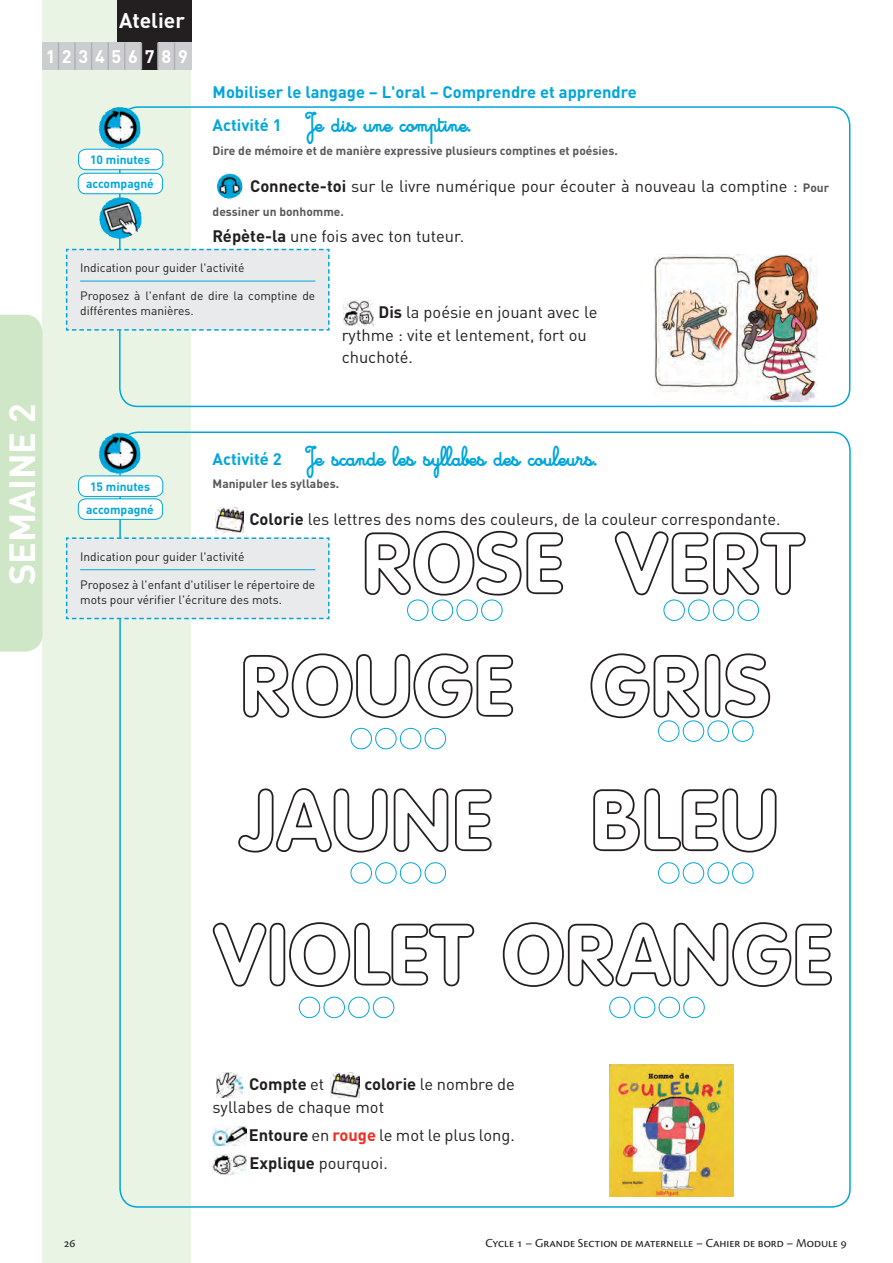
<style>
.page{position:relative;width:893px;height:1263px;background:#fff}
.page>*{position:absolute;margin:0;border:0;box-sizing:border-box;transform-origin:0 0}
.t1{font:90px/122.6px "Tubular Hollow";color:#231f20}
.t2{font:700 36px "DINOT";color:#fff}
.t3{font:21px "Cursivestandardbold";color:#00a6db}
.t4{font:700 21px "DINOT";color:#fff}
.t5{font:700 18px "DINOT";letter-spacing:.38em;color:#fff}
.t6{font:16.5px/22.5px "DINOT";color:#231f20}
.t7{font:700 16.5px "DINOT";color:#00a6db}
.t8{font:700 16.5px "DINOT";color:#231f20}
.t9{font:12.75px "Cronos Pro";letter-spacing:-.005em;color:#231f20}
.t10{font:12px/15px "DINOT";color:#231f20}
.t11{font:700 12px "DINOT";color:#57585a}
.t12{font:700 12px/24px "DINOT";color:#00a6db;text-align:center}
.s1{font-family:"DINOT";font-weight:700;font-size:16.5px}
.s2{font-weight:700}
.s3{font-weight:700;font-size:12px;color:#57585a}
.s4{font-weight:400}
.s5{font-weight:700;color:#ee2e22}
</style>
<div class="page">
<div style="left:43px;top:0;width:148px;height:1263px;background:#e9f4e5"></div>
<div style="left:0;top:315px;width:43px;height:337px;background:#cfe7c7"></div>
<div style="left:117px;top:0;width:74px;height:43px;background:#231f20"></div>
<div style="left:43px;top:43px;width:16px;height:27px;background:#cccdcf"></div>
<div style="left:58px;top:43px;width:17px;height:27px;background:#cccdcf"></div>
<div style="left:75px;top:43px;width:17px;height:27px;background:#cccdcf"></div>
<div style="left:92px;top:43px;width:16px;height:27px;background:#cccdcf"></div>
<div style="left:108px;top:43px;width:17px;height:27px;background:#cccdcf"></div>
<div style="left:125px;top:43px;width:16px;height:27px;background:#cccdcf"></div>
<div style="left:141px;top:43px;width:17px;height:27px;background:#231f20"></div>
<div style="left:158px;top:43px;width:17px;height:27px;background:#cccdcf"></div>
<div style="left:175px;top:43px;width:16px;height:27px;background:#cccdcf"></div>
<svg style="left:58px;top:43px;width:1px;height:27px"></svg>
<hr style="left:74px;top:43px;width:2px;height:27px;background:#b0b1b5">
<svg style="left:91px;top:43px;width:1px;height:27px"></svg>
<hr style="left:107px;top:43px;width:2px;height:27px;background:#b0b1b5">
<hr style="left:124px;top:43px;width:2px;height:27px;background:#b0b1b5">
<svg style="left:141px;top:43px;width:1px;height:27px"></svg>
<hr style="left:157px;top:43px;width:2px;height:27px;background:#b0b1b5">
<svg style="left:174px;top:43px;width:1px;height:27px"></svg>
<img style="left:217px;top:174px;width:19px;height:25px">
<img style="left:344px;top:300px;width:30px;height:26px">
<img style="left:654px;top:254px;width:164px;height:147px">
<img style="left:216px;top:507px;width:28px;height:26px">
<div style="left:407px;top:600px;width:21px;height:21px;border:1px solid #00a6db;border-radius:50%"></div>
<div style="left:432px;top:600px;width:21px;height:21px;border:1px solid #00a6db;border-radius:50%"></div>
<div style="left:457px;top:600px;width:21px;height:21px;border:1px solid #00a6db;border-radius:50%"></div>
<div style="left:481px;top:600px;width:21px;height:21px;border:1px solid #00a6db;border-radius:50%"></div>
<div style="left:664px;top:600px;width:21px;height:21px;border:1px solid #00a6db;border-radius:50%"></div>
<div style="left:688px;top:600px;width:21px;height:21px;border:1px solid #00a6db;border-radius:50%"></div>
<div style="left:713px;top:600px;width:21px;height:21px;border:1px solid #00a6db;border-radius:50%"></div>
<div style="left:738px;top:600px;width:21px;height:21px;border:1px solid #00a6db;border-radius:50%"></div>
<div style="left:351px;top:728px;width:21px;height:21px;border:1px solid #00a6db;border-radius:50%"></div>
<div style="left:375px;top:728px;width:21px;height:21px;border:1px solid #00a6db;border-radius:50%"></div>
<div style="left:400px;top:728px;width:21px;height:21px;border:1px solid #00a6db;border-radius:50%"></div>
<div style="left:425px;top:728px;width:21px;height:21px;border:1px solid #00a6db;border-radius:50%"></div>
<div style="left:658px;top:721px;width:21px;height:20px;border:1px solid #00a6db;border-radius:50%"></div>
<div style="left:683px;top:721px;width:21px;height:20px;border:1px solid #00a6db;border-radius:50%"></div>
<div style="left:708px;top:721px;width:21px;height:20px;border:1px solid #00a6db;border-radius:50%"></div>
<div style="left:732px;top:721px;width:21px;height:20px;border:1px solid #00a6db;border-radius:50%"></div>
<div style="left:351px;top:862px;width:21px;height:21px;border:1px solid #00a6db;border-radius:50%"></div>
<div style="left:375px;top:862px;width:21px;height:21px;border:1px solid #00a6db;border-radius:50%"></div>
<div style="left:400px;top:862px;width:21px;height:21px;border:1px solid #00a6db;border-radius:50%"></div>
<div style="left:425px;top:862px;width:21px;height:21px;border:1px solid #00a6db;border-radius:50%"></div>
<div style="left:658px;top:862px;width:21px;height:21px;border:1px solid #00a6db;border-radius:50%"></div>
<div style="left:683px;top:862px;width:21px;height:21px;border:1px solid #00a6db;border-radius:50%"></div>
<div style="left:708px;top:862px;width:21px;height:21px;border:1px solid #00a6db;border-radius:50%"></div>
<div style="left:732px;top:862px;width:21px;height:21px;border:1px solid #00a6db;border-radius:50%"></div>
<div style="left:299px;top:997px;width:21px;height:21px;border:1px solid #00a6db;border-radius:50%"></div>
<div style="left:324px;top:997px;width:21px;height:21px;border:1px solid #00a6db;border-radius:50%"></div>
<div style="left:348px;top:997px;width:21px;height:21px;border:1px solid #00a6db;border-radius:50%"></div>
<div style="left:373px;top:997px;width:21px;height:21px;border:1px solid #00a6db;border-radius:50%"></div>
<div style="left:609px;top:997px;width:21px;height:21px;border:1px solid #00a6db;border-radius:50%"></div>
<div style="left:634px;top:997px;width:21px;height:21px;border:1px solid #00a6db;border-radius:50%"></div>
<div style="left:659px;top:997px;width:21px;height:21px;border:1px solid #00a6db;border-radius:50%"></div>
<div style="left:683px;top:997px;width:21px;height:21px;border:1px solid #00a6db;border-radius:50%"></div>
<img style="left:216px;top:1072px;width:27px;height:26px">
<img style="left:331px;top:1072px;width:28px;height:26px">
<img style="left:213px;top:1126px;width:34px;height:19px">
<img style="left:213px;top:1154px;width:34px;height:20px">
<img style="left:610px;top:1065px;width:124px;height:131px">
<div style="left:119px;top:106px;width:731px;height:301px;border:2px solid #00a6db;border-radius:18px"></div>
<svg style="left:65px;top:248px;width:265px;height:83px"></svg>
<div style="left:79px;top:149px;width:84px;height:21px;background:#fff;border-radius:8px"></div>
<div style="left:78px;top:149px;width:85px;height:21px;border:1px solid #00a6db;border-radius:8px"></div>
<img style="left:98px;top:107px;width:19px;height:40px">
<div style="left:78px;top:173px;width:85px;height:21px;background:#fff;border-radius:8px"></div>
<div style="left:78px;top:173px;width:85px;height:21px;border:1px solid #00a6db;border-radius:8px"></div>
<img style="left:99px;top:197px;width:37px;height:42px">
<div style="left:79px;top:476px;width:84px;height:20px;background:#fff;border-radius:8px"></div>
<div style="left:78px;top:475px;width:85px;height:22px;border:1px solid #00a6db;border-radius:8px"></div>
<img style="left:98px;top:433px;width:19px;height:40px">
<div style="left:78px;top:499px;width:85px;height:20px;background:#fff;border-radius:8px"></div>
<div style="left:78px;top:498px;width:85px;height:22px;border:1px solid #00a6db;border-radius:8px"></div>
<svg style="left:65px;top:537px;width:265px;height:83px"></svg>
<p class="t4" style="left:119px;top:7px;width:67px">Atelier</p>
<p class="t5" style="left:46px;top:45px;width:144px">123456789</p>
<p class="t12" style="left:86px;top:147px;width:69px">10 minutes accompagné</p>
<p class="t7" style="left:213px;top:81px;width:426px">Mobiliser le langage – L'oral – Comprendre et apprendre</p>
<p class="t3" style="left:213px;top:112px;width:260px"><span class="s1">Activité 1</span> Je dis une comptine.</p>
<p class="t11" style="left:213px;top:143px;width:407px">Dire de mémoire et de manière expressive plusieurs comptines et poésies.</p>
<p class="t6" style="left:250px;top:174px;width:581px"><span class="s2">Connecte-toi</span> sur le livre numérique pour écouter à nouveau la comptine : <span class="s3">Pour</span></p>
<p class="t11" style="left:213px;top:203px;width:133px">dessiner un bonhomme.</p>
<p class="t6" style="left:213px;top:225px;width:253px"><span class="s2">Répète-la</span> une fois avec ton tuteur.</p>
<p class="t10" style="left:80px;top:260px;width:166px">Indication pour guider l'activité</p>
<p class="t10" style="left:80px;top:288px;width:237px">Proposez à l'enfant de dire la comptine de différentes manières.</p>
<p class="t6" style="left:342px;top:301px;width:257px;text-indent:37px"><span class="s2">Dis</span> la poésie en jouant avec le rythme : vite et lentement, fort ou chuchoté.</p>
<h2 class="t2" style="left:-1px;top:585px;width:183px;rotate:-90deg">SEMAINE 2</h2>
<p class="t3" style="left:213px;top:445px;width:386px"><span class="s1">Activité 2</span> Je scande les syllabes des couleurs.</p>
<p class="t11" style="left:213px;top:476px;width:128px">Manipuler les syllabes.</p>
<p class="t6" style="left:249px;top:508px;width:533px"><span class="s2">Colorie</span> les lettres des noms des couleurs, de la couleur correspondante.</p>
<h1 class="t1" style="left:240px;top:506px;width:566px;text-indent:122px">ROSE VERT<br>ROUGE GRIS</h1>
<p class="t12" style="left:86px;top:475px;width:69px;line-height:23px">15 minutes accompagné</p>
<p class="t10" style="left:80px;top:549px;width:166px">Indication pour guider l'activité</p>
<p class="t10" style="left:80px;top:576px;width:237px">Proposez à l'enfant d'utiliser le répertoire de mots pour vérifier l'écriture des mots.</p>
<h1 class="t1" style="left:213px;top:757px;width:622px;line-height:134.4px;text-align:center">JAUNE BLEU<br>VIOLET ORANGE</h1>
<p class="t8" style="left:249px;top:1074px;width:77px">Compte <span class="s4">et</span></p>
<p class="t6" style="left:213px;top:1073px;width:304px;text-indent:152px"><span class="s2">colorie</span> le nombre de syllabes de chaque mot</p>
<p class="t6" style="left:249px;top:1121px;width:268px;line-height:28.2px"><span class="s2">Entoure</span> en <span class="s5">rouge</span> le mot le plus long.<br><span class="s2">Explique</span> pourquoi.</p>
<p class="t9" style="left:64px;top:1235px;width:13px">26</p>
<p class="t9" style="left:485px;top:1235px;width:363px">Cycle 1 – Grande Section de maternelle – Cahier de bord – Module 9</p>
</div>
